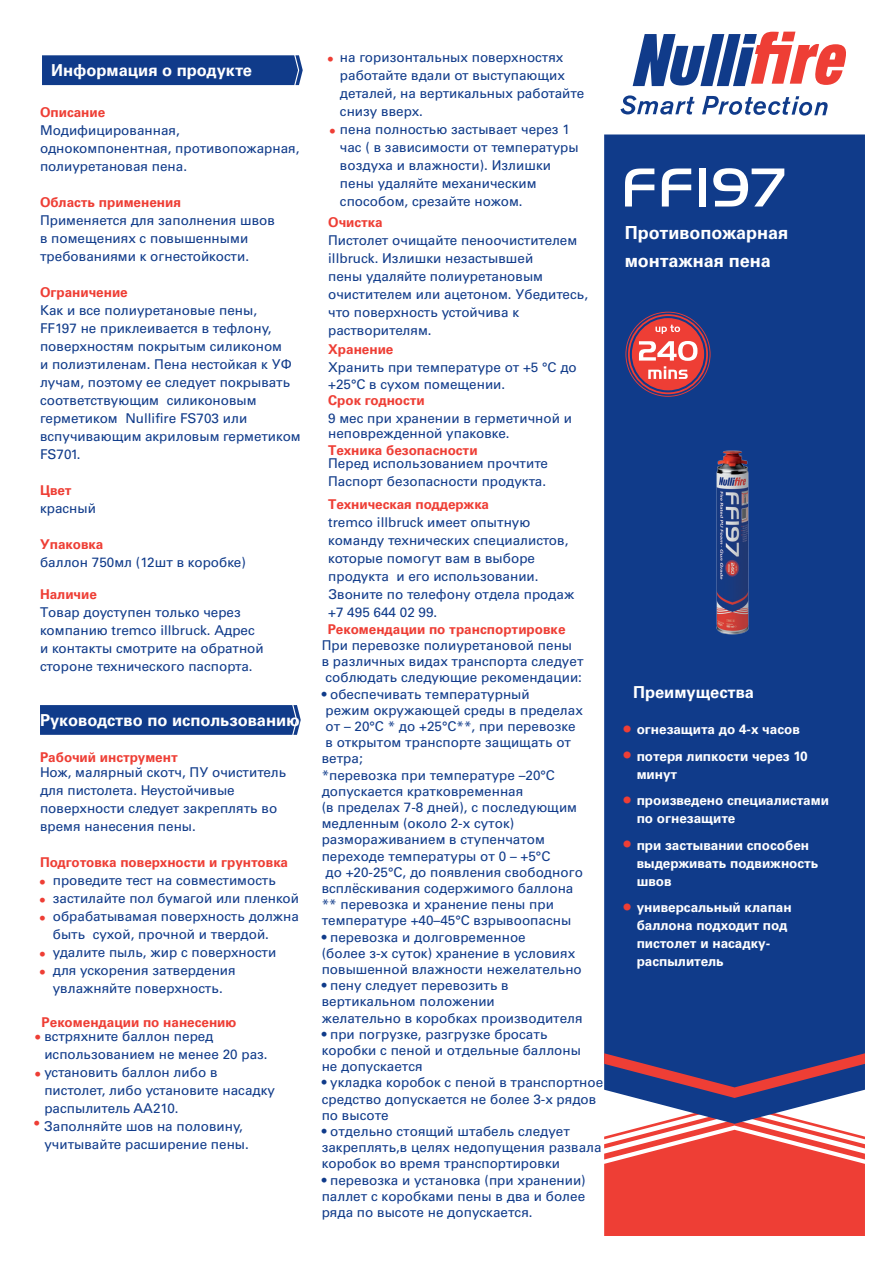
<style>
.page{position:relative;width:893px;height:1263px;background:#fff}
.page>*{position:absolute;margin:0;border:0;box-sizing:border-box;transform-origin:0 0}
.t1{font:500 57px "Handel Got D";letter-spacing:.025em;color:#fff}
.t2{font:700 18px/28.5px "Univers LTCYR 65";color:#fff}
.t3{font:700 16.5px "Univers LTCYR 65";color:#fff}
.t4{font:13.5px/18px "Univers LTCYR 55 Roman";color:#103b8a}
.t5{font:700 13.5px "Univers LTCYR 65";color:#ee3e35}
.t6{font:700 13.5px/18px "Univers LTCYR 65";color:#fff}
.s1{font-family:"Univers LTCYR 65";font-weight:700;color:#ee3e35}
.s2{font-size:19.5px;color:#ee3e35}
</style>
<div class="page">
<div style="left:42px;top:55px;width:261px;height:30px;background:#103b8a"></div>
<svg style="left:40px;top:705px;width:261px;height:30px;background:#143e8c"></svg>
<div style="left:604px;top:134px;width:261px;height:919px;background:#103b8a"></div>
<svg style="left:604px;top:1053px;width:261px;height:183px;background:#bc5b68"></svg>
<svg style="left:633px;top:32px;width:213px;height:54px"></svg>
<svg style="left:620px;top:95px;width:75px;height:20px"></svg>
<svg style="left:702px;top:96px;width:126px;height:20px"></svg>
<svg style="left:625px;top:312px;width:85px;height:85px;background:#a4546a"></svg>
<img style="left:625px;top:407px;width:218px;height:252px">
<p class="t3" style="left:51px;top:58px;width:202px">Информация о продукте</p>
<p class="t5" style="left:40px;top:103px;width:67px">Описание</p>
<p class="t4" style="left:40px;top:121px;width:261px">Модифицированная, однокомпонентная, противопожарная, полиуретановая пена.</p>
<p class="t5" style="left:40px;top:193px;width:142px">Область применения</p>
<p class="t4" style="left:40px;top:211px;width:236px">Применяется для заполнения швов в помещениях с повышенными требованиями к огнестойкости.</p>
<p class="t5" style="left:40px;top:283px;width:89px">Ограничение</p>
<p class="t4" style="left:40px;top:301px;width:262px">Как и все полиуретановые пены,<br>FF197 не приклеивается в тефлону, поверхностям покрытым силиконом<br>и полиэтиленам. Пена нестойкая к УФ лучам, поэтому ее следует покрывать соответствующим силиконовым герметиком Nullifire FS703 или вспучивающим акриловым герметиком<br>FS701.</p>
<p class="t5" style="left:40px;top:481px;width:33px">Цвет</p>
<p class="t4" style="left:40px;top:499px;width:57px">красный</p>
<p class="t5" style="left:40px;top:535px;width:65px">Упаковка</p>
<p class="t4" style="left:40px;top:553px;width:207px">баллон 750мл (12шт в коробке)</p>
<p class="t5" style="left:40px;top:584px;width:58px">Наличие</p>
<p class="t4" style="left:40px;top:602px;width:225px">Товар доуступен только через компанию tremco illbruck. Адрес и контакты смотрите на обратной стороне технического паспорта.</p>
<p class="t3" style="left:40px;top:709px;width:261px">Руководство по использованию</p>
<p class="t5" style="left:40px;top:748px;width:139px">Рабочий инструмент</p>
<p class="t4" style="left:40px;top:763px;width:248px">Нож, малярный скотч, ПУ очиститель для пистолета. Неустойчивые поверхности следует закреплять во время нанесения пены.</p>
<p class="t5" style="left:40px;top:853px;width:250px">Подготовка поверхности и грунтовка</p>
<p class="t4" style="left:40px;top:871px;width:237px"><span class="s1">•</span> проведите тест на совместимость</p>
<p class="t4" style="left:40px;top:889px;width:261px"><span class="s1">•</span> застилайте пол бумагой или пленкой</p>
<p class="t4" style="left:53px;top:907px;width:248px;text-indent:-13px"><span class="s1">•</span> обрабатывамая поверхность должна быть сухой, прочной и твердой.</p>
<p class="t4" style="left:40px;top:943px;width:238px"><span class="s1">•</span> удалите пыль, жир с поверхности</p>
<p class="t4" style="left:40px;top:961px;width:197px;text-align:center"><span class="s1">•</span> для ускорения затвердения увлажняйте поверхность.</p>
<p class="t5" style="left:42px;top:1013px;width:196px">Рекомендации по нанесению</p>
<p class="t4" style="left:44px;top:1027px;width:233px;text-indent:-8px"><span class="s1">•</span> встряхните баллон перед использованием не менее 20 раз. установить баллон либо в пистолет, либо установите насадку распылитель AA210.<br>Заполняйте шов на половину, учитывайте расширение пены.</p>
<p class="t5" style="left:35px;top:1065px;width:6px">•</p>
<p class="t5" style="left:34px;top:1114px;width:6px">•</p>
<p class="t4" style="left:340px;top:48px;width:246px">на горизонтальных поверхностях работайте вдали от выступающих деталей, на вертикальных работайте снизу вверх.<br>пена полностью застывает через 1 час ( в зависимости от температуры воздуха и влажности). Излишки пены удаляйте механическим способом, срезайте ножом.</p>
<p class="t5" style="left:328px;top:213px;width:56px">Очистка</p>
<p class="t4" style="left:328px;top:230px;width:261px">Пистолет очищайте пеноочистителем illbruck. Излишки незастывшей<br>пены удаляйте полиуретановым очистителем или ацетоном. Убедитесь, что поверхность устойчива к растворителям.</p>
<p class="t5" style="left:328px;top:340px;width:67px">Хранение</p>
<p class="t4" style="left:328px;top:359px;width:250px;line-height:16.5px">Хранить при температуре от +5 °С до +25°С в сухом помещении.</p>
<p class="t5" style="left:328px;top:391px;width:98px">Срок годности</p>
<p class="t4" style="left:328px;top:410px;width:245px;line-height:15px">9 мес при хранении в герметичной и неповрежденной упаковке.</p>
<p class="t5" style="left:328px;top:440px;width:151px">Техника безопасности</p>
<p class="t4" style="left:328px;top:454px;width:221px">Перед использованием прочтите<br>Паспорт безопасности продукта.</p>
<p class="t5" style="left:328px;top:494px;width:162px">Техническая поддержка</p>
<p class="t4" style="left:328px;top:512px;width:248px">tremco illbruck имеет опытную команду технических специалистов, которые помогут вам в выборе продукта и его использовании.<br>Звоните по телефону отдела продаж +7 495 644 02 99.</p>
<p class="t5" style="left:328px;top:49px;width:6px">•</p>
<p class="t5" style="left:330px;top:121px;width:6px">•</p>
<p class="t5" style="left:328px;top:619px;width:239px">Рекомендации по транспортировке</p>
<p class="t4" style="left:322px;top:636px;width:263px;line-height:16.2px">При перевозке полиуретановой пены<br>в различных видах транспорта следует соблюдать следующие рекомендации:</p>
<p class="t4" style="left:322px;top:685px;width:263px;line-height:16.2px">• обеспечивать температурный<br>режим окружающей среды в пределах от – 20°С * до +25°С**, при перевозке<br>в открытом транспорте защищать от ветра;<br>*перевозка при температуре –20°С допускается кратковременная<br>(в пределах 7-8 дней), с последующим медленным (около 2-х суток) размораживанием в ступенчатом переходе температуры от 0 – +5°С<br>до +20-25°С, до появления свободного всплёскивания содержимого баллона ** перевозка и хранение пены при температуре +40–45°С взрывоопасны</p>
<p class="t4" style="left:322px;top:928px;width:262px;line-height:16.2px">• перевозка и долговременное<br>(более з-х суток) хранение в условиях повышенной влажности нежелательно</p>
<p class="t4" style="left:322px;top:977px;width:263px;line-height:16.2px">• пену следует перевозить в вертикальном положении<br>желательно в коробках производителя</p>
<p class="t4" style="left:322px;top:1025px;width:261px;line-height:16.2px">• при погрузке, разгрузке бросать коробки с пеной и отдельные баллоны не допускается</p>
<p class="t4" style="left:322px;top:1074px;width:283px;line-height:16.2px">• укладка коробок с пеной в транспортное средство допускается не более 3-х рядов по высоте</p>
<p class="t4" style="left:322px;top:1122px;width:282px;line-height:16.2px">• отдельно стоящий штабель следует закреплять,в целях недопущения развала коробок во время транспортировки</p>
<p class="t4" style="left:322px;top:1171px;width:266px;line-height:16.2px;text-align:justify">• перевозка и установка (при хранении) паллет с коробками пены в два и более ряда по высоте не допускается.</p>
<h1 class="t1" style="left:621px;top:155px;width:166px">FF197</h1>
<h2 class="t2" style="left:625px;top:217px;width:165px">Противопожарная монтажная пена</h2>
<p class="t3" style="left:633px;top:681px;width:123px">Преимущества</p>
<p class="t6" style="left:624px;top:720px;width:177px"><span class="s2">•</span> огнезащита до 4-х часов</p>
<p class="t6" style="left:637px;top:746px;width:172px;text-indent:-13px"><span class="s2">•</span> потеря липкости через 10 минут</p>
<p class="t6" style="left:637px;top:791px;width:194px;text-indent:-13px"><span class="s2">•</span> произведено специалистами по огнезащите</p>
<p class="t6" style="left:637px;top:835px;width:183px;text-indent:-13px"><span class="s2">•</span> при застывании способен выдерживать подвижность швов</p>
<p class="t6" style="left:637px;top:898px;width:156px;text-indent:-13px"><span class="s2">•</span> универсальный клапан баллона подходит под пистолет и насадку&shy;распылитель</p>
</div>
